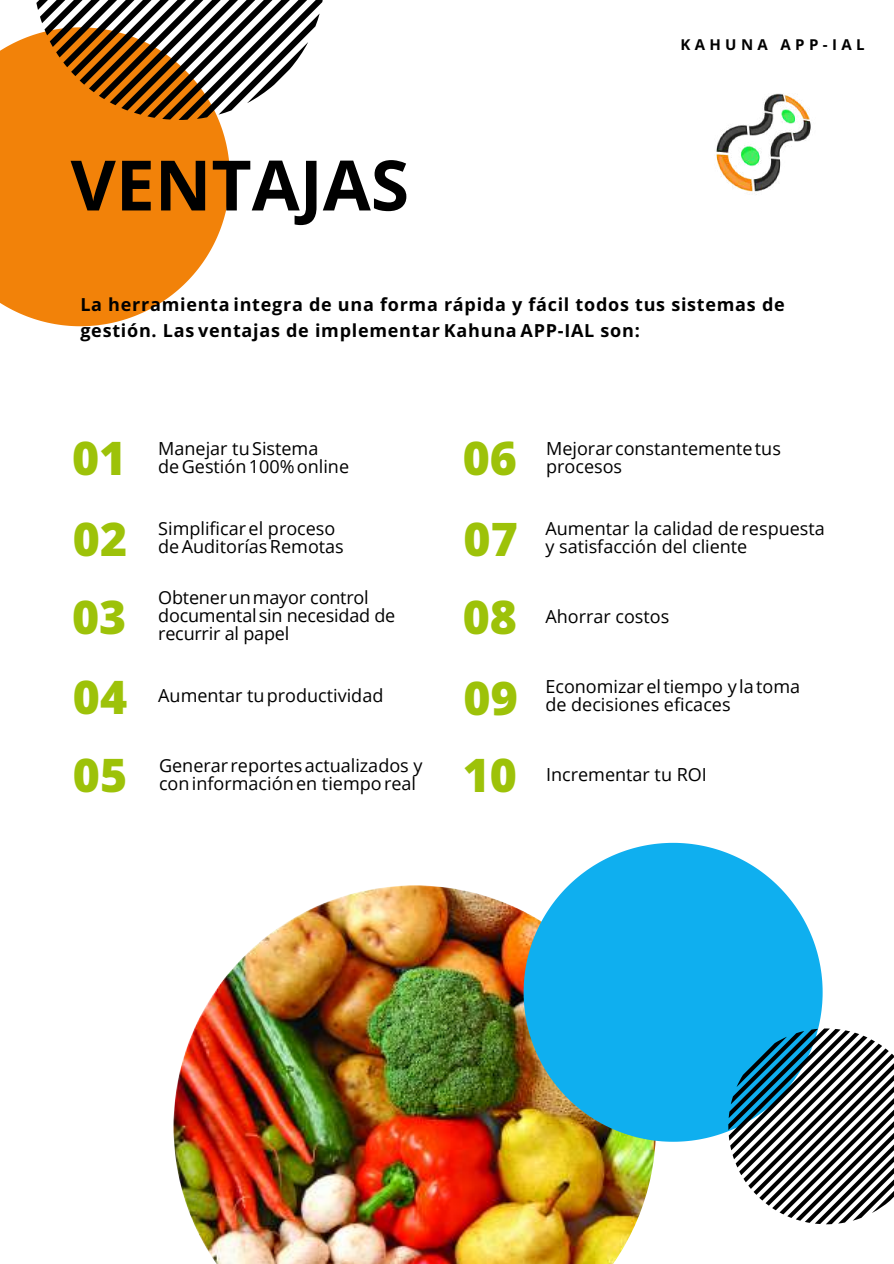
<style>
.page{position:relative;width:894px;height:1264px;background:#fff}
.page>*{position:absolute;margin:0;border:0;box-sizing:border-box;transform-origin:0 0}
.t1{font:700 69.6px "Open Sans Hebrew";color:#000}
.t2{font:800 46.35px "Open Sans Hebrew";color:#9dc209}
.t3{font:18px/18px "Open Sans";color:#000}
.t4{font:700 18px/26px "Open Sans Hebrew";letter-spacing:.04em;color:#000}
.t5{font:700 15px "Open Sans Hebrew";letter-spacing:.29em;color:#000}
</style>
<div class="page">
<svg style="left:0;top:34px;width:230px;height:292px;background:#f39025"></svg>
<svg style="left:34px;top:0;width:289px;height:120px"></svg>
<img style="left:173px;top:885px;width:482px;height:378px">
<svg style="left:523px;top:842px;width:299px;height:299px;background:#37b6e3"></svg>
<svg style="left:728px;top:1028px;width:165px;height:196px"></svg>
<img style="left:716px;top:93px;width:95px;height:102px">
<h1 class="t1" style="left:71px;top:136px;width:340px">VENTAJAS</h1>
<p class="t5" style="left:680px;top:34px;width:186px">KAHUNA APP-IAL</p>
<p class="t4" style="left:80px;top:291px;width:705px">La herramienta integra de una forma rápida y fácil todos tus sistemas de gestión. Las ventajas de implementar Kahuna APP-IAL son:</p>
<h2 class="t2" style="left:72px;top:426px;width:56px">01</h2>
<p class="t3" style="left:158px;top:439px;width:162px">Manejar tu Sistema</p>
<p class="t3" style="left:158px;top:457px;width:192px">de Gestión 100% online</p>
<h2 class="t2" style="left:462px;top:426px;width:56px">06</h2>
<p class="t3" style="left:546px;top:439px;width:236px">Mejorar constantemente tus</p>
<p class="t3" style="left:546px;top:457px;width:78px">procesos</p>
<h2 class="t2" style="left:73px;top:506px;width:56px">02</h2>
<h2 class="t2" style="left:72px;top:584px;width:56px">03</h2>
<p class="t3" style="left:158px;top:519px;width:179px">Simplificar el proceso</p>
<p class="t3" style="left:158px;top:537px;width:187px">de Auditorías Remotas</p>
<p class="t3" style="left:158px;top:587px;width:238px">Obtenerunmayor control documentalsin necesidad de</p>
<p class="t3" style="left:158px;top:623px;width:132px">recurrir al papel</p>
<h2 class="t2" style="left:463px;top:506px;width:56px">07</h2>
<p class="t3" style="left:545px;top:519px;width:281px">Aumentar la calidad de respuesta</p>
<p class="t3" style="left:545px;top:537px;width:203px">y satisfacción del cliente</p>
<h2 class="t2" style="left:462px;top:585px;width:56px">08</h2>
<p class="t3" style="left:545px;top:607px;width:125px">Ahorrar costos</p>
<h2 class="t2" style="left:73px;top:664px;width:56px">04</h2>
<p class="t3" style="left:158px;top:686px;width:226px">Aumentar tu productividad</p>
<h2 class="t2" style="left:463px;top:665px;width:56px">09</h2>
<p class="t3" style="left:545px;top:677px;width:256px">Economizar el tiempo y la toma</p>
<p class="t3" style="left:545px;top:695px;width:187px">de decisiones eficaces</p>
<h2 class="t2" style="left:73px;top:742px;width:56px">05</h2>
<p class="t3" style="left:159px;top:755px;width:265px">Generar reportes actualizados y con información en tiempo real</p>
<h2 class="t2" style="left:462px;top:742px;width:56px">10</h2>
<p class="t3" style="left:546px;top:764px;width:162px">Incrementar tu ROI</p>
</div>
